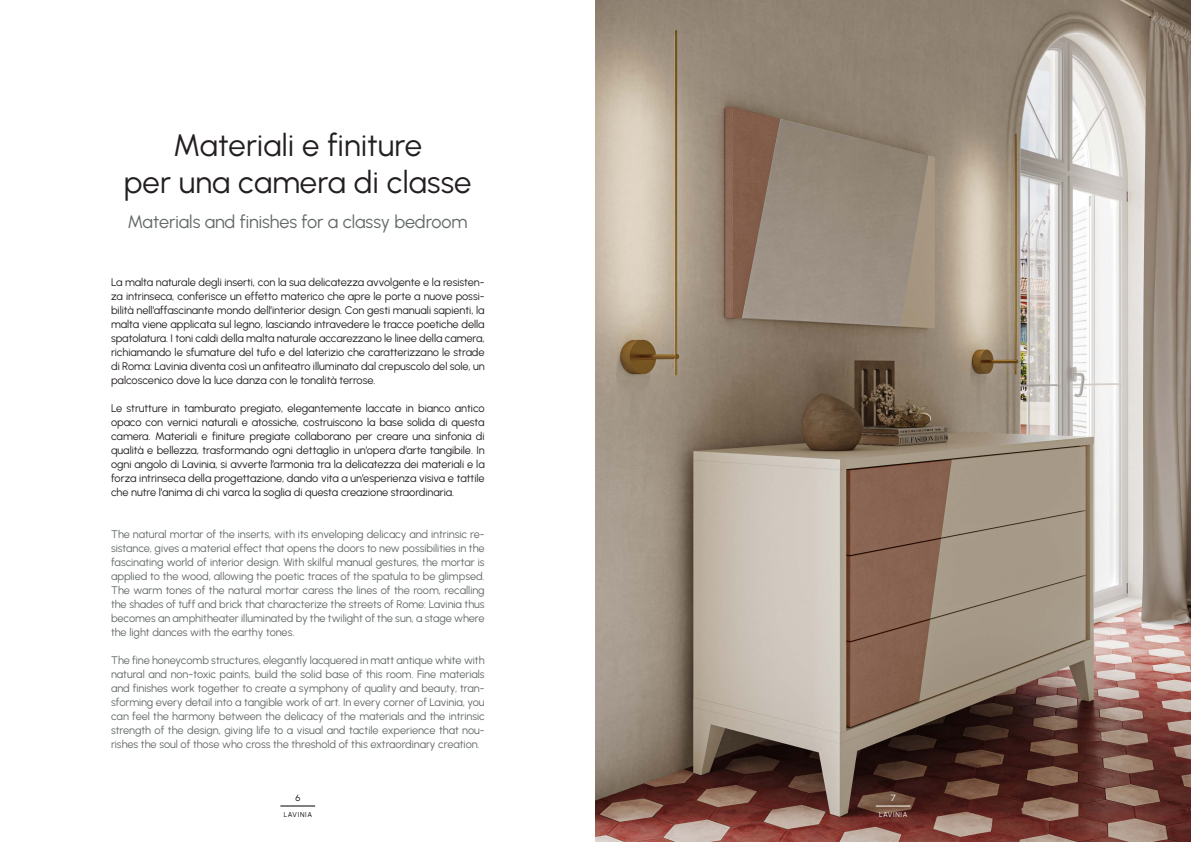
<style>
.page{position:relative;width:1191px;height:842px;background:#fff}
.page>*{position:absolute;margin:0;border:0;box-sizing:border-box;transform-origin:0 0}
.t1{font:31px "Urbanist";letter-spacing:.005em;color:#231f20}
.t2{font:18px "Urbanist";letter-spacing:-.005em;color:#646969}
.t3{font:11px/14px "Urbanist";letter-spacing:-.005em;color:#231f20;text-align:justify}
.t4{font:11px/14px "Urbanist";letter-spacing:-.005em;color:#646969;text-align:justify}
.t5{font:9px "Urbanist";color:#000001}
.t6{font:9px "Urbanist";color:#fff}
.t7{font:7px "Urbanist";letter-spacing:.1em;color:#000001}
.t8{font:7px "Urbanist";letter-spacing:.1em;color:#fff}
</style>
<div class="page">
<hr style="left:280px;top:806px;width:35px;height:1px;background:#000001">
<img style="left:595px;top:0;width:596px;height:842px">
<hr style="left:875px;top:806px;width:35px;height:1px;background:#fff">
<p class="t1" style="left:173px;top:125px;width:250px">Materiali e finiture</p>
<p class="t1" style="left:124px;top:162px;width:349px">per una camera di classe</p>
<p class="t2" style="left:127px;top:210px;width:341px">Materials and finishes for a classy bedroom</p>
<p class="t3" style="left:111px;top:275px;width:375px">La malta naturale degli inserti, con la sua delicatezza avvolgente e la resisten&shy;za intrinseca, conferisce un effetto materico che apre le porte a nuove possi&shy;bilità nell’affascinante mondo dell’interior design. Con gesti manuali sapienti, la malta viene applicata sul legno, lasciando intravedere le tracce poetiche della spatolatura. I toni caldi della malta naturale accarezzano le linee della camera, richiamando le sfumature del tufo e del laterizio che caratterizzano le strade di Roma: Lavinia diventa così un anfiteatro illuminato dal crepuscolo del sole, un palcoscenico dove la luce danza con le tonalità terrose.</p>
<p class="t3" style="left:111px;top:401px;width:375px">Le strutture in tamburato pregiato, elegantemente laccate in bianco antico opaco con vernici naturali e atossiche, costruiscono la base solida di questa camera. Materiali e finiture pregiate collaborano per creare una sinfonia di qualità e bellezza, trasformando ogni dettaglio in un’opera d’arte tangibile. In ogni angolo di Lavinia, si avverte l’armonia tra la delicatezza dei materiali e la forza intrinseca della progettazione, dando vita a un’esperienza visiva e tattile che nutre l’anima di chi varca la soglia di questa creazione straordinaria.</p>
<p class="t4" style="left:111px;top:527px;width:375px">The natural mortar of the inserts, with its enveloping delicacy and intrinsic re&shy;sistance, gives a material effect that opens the doors to new possibilities in the fascinating world of interior design. With skilful manual gestures, the mortar is applied to the wood, allowing the poetic traces of the spatula to be glimpsed.<br>The warm tones of the natural mortar caress the lines of the room, recalling the shades of tuff and brick that characterize the streets of Rome: Lavinia thus becomes an amphitheater illuminated by the twilight of the sun, a stage where the light dances with the earthy tones.</p>
<p class="t4" style="left:111px;top:653px;width:375px">The fine honeycomb structures, elegantly lacquered in matt antique white with natural and non-toxic paints, build the solid base of this room. Fine materials and finishes work together to create a symphony of quality and beauty, tran&shy;sforming every detail into a tangible work of art. In every corner of Lavinia, you can feel the harmony between the delicacy of the materials and the intrinsic strength of the design, giving life to a visual and tactile experience that nou&shy;rishes the soul of those who cross the threshold of this extraordinary creation.</p>
<p class="t5" style="left:295px;top:792px;width:6px">6</p>
<p class="t7" style="left:284px;top:810px;width:30px">LAVINIA</p>
<p class="t6" style="left:890px;top:792px;width:6px">7</p>
<p class="t8" style="left:879px;top:810px;width:30px">LAVINIA</p>
</div>
